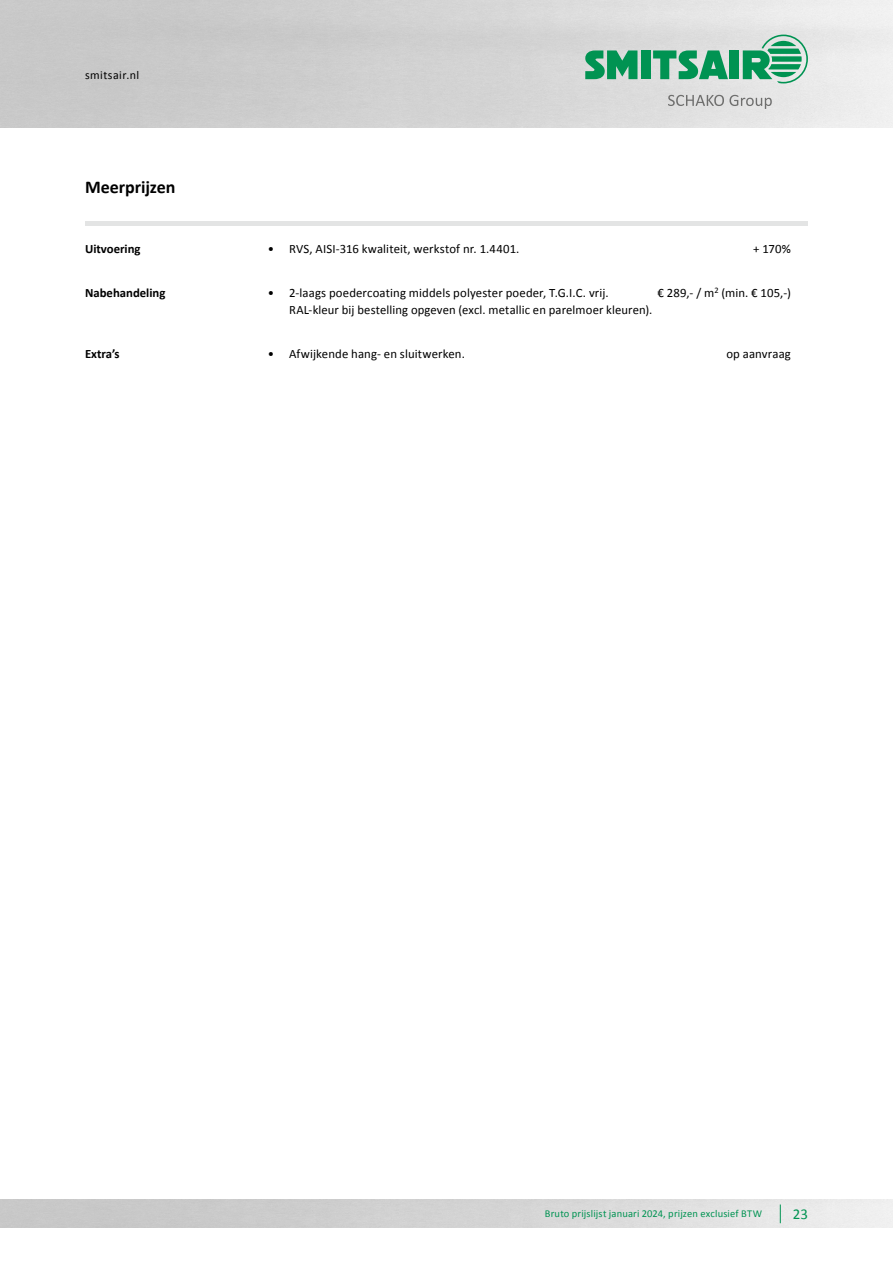
<style>
.page{position:relative;width:893px;height:1263px;background:#fff}
.page>*{position:absolute;margin:0;border:0;box-sizing:border-box;transform-origin:0 0}
.t1{font:700 18px "Calibri";color:#000}
.t2{font:15px "Calibri";color:#009352}
.t3{font:12.75px "Calibri";letter-spacing:.01em;color:#000}
.t4{font:700 12.75px "Calibri";color:#000}
.t5{font:12px "Calibri";letter-spacing:.035em;color:#000}
.t6{font:10.5px "Calibri";letter-spacing:.015em;color:#009352}
</style>
<div class="page">
<img style="left:0;top:0;width:893px;height:128px">
<svg style="left:668px;top:95px;width:104px;height:14px"></svg>
<div style="left:641px;top:50px;width:9px;height:29px;background:#009352"></div>
<svg style="left:585px;top:50px;width:52px;height:29px;background:#39a575"></svg>
<div style="left:730px;top:50px;width:9px;height:29px;background:#009352"></div>
<svg style="left:653px;top:50px;width:75px;height:29px;background:#59b18a"></svg>
<svg style="left:743px;top:35px;width:65px;height:48px;background:#79bea0"></svg>
<svg style="left:780px;top:1204px;width:1px;height:19px"></svg>
<div style="left:85px;top:221px;width:723px;height:5px;background:#e3e4e4"></div>
<p class="t5" style="left:85px;top:68px;width:56px">smitsair.nl</p>
<h1 class="t1" style="left:85px;top:175px;width:92px">Meerprijzen</h1>
<p class="t4" style="left:85px;top:240px;width:57px">Uitvoering</p>
<p class="t3" style="left:268px;top:240px;width:253px">• RVS, AISI-316 kwaliteit, werkstof nr. 1.4401.</p>
<p class="t3" style="left:753px;top:240px;width:39px">+ 170%</p>
<p class="t4" style="left:85px;top:285px;width:82px">Nabehandeling</p>
<p class="t3" style="left:268px;top:285px;width:342px">• 2-laags poedercoating middels polyester poeder, T.G.I.C. vrij.</p>
<p class="t3" style="left:658px;top:285px;width:135px">€ 289,- / m<sup>2</sup> (min. € 105,-)</p>
<p class="t3" style="left:289px;top:302px;width:365px">RAL-kleur bij bestelling opgeven (excl. metallic en parelmoer kleuren).</p>
<p class="t4" style="left:85px;top:346px;width:36px">Extra’s</p>
<p class="t3" style="left:268px;top:346px;width:199px">• Afwijkende hang- en sluitwerken.</p>
<p class="t3" style="left:726px;top:346px;width:66px">op aanvraag</p>
<p class="t6" style="left:545px;top:1207px;width:219px">Bruto prijslijst januari 2024, prijzen exclusief BTW</p>
<p class="t2" style="left:793px;top:1204px;width:17px">23</p>
</div>
